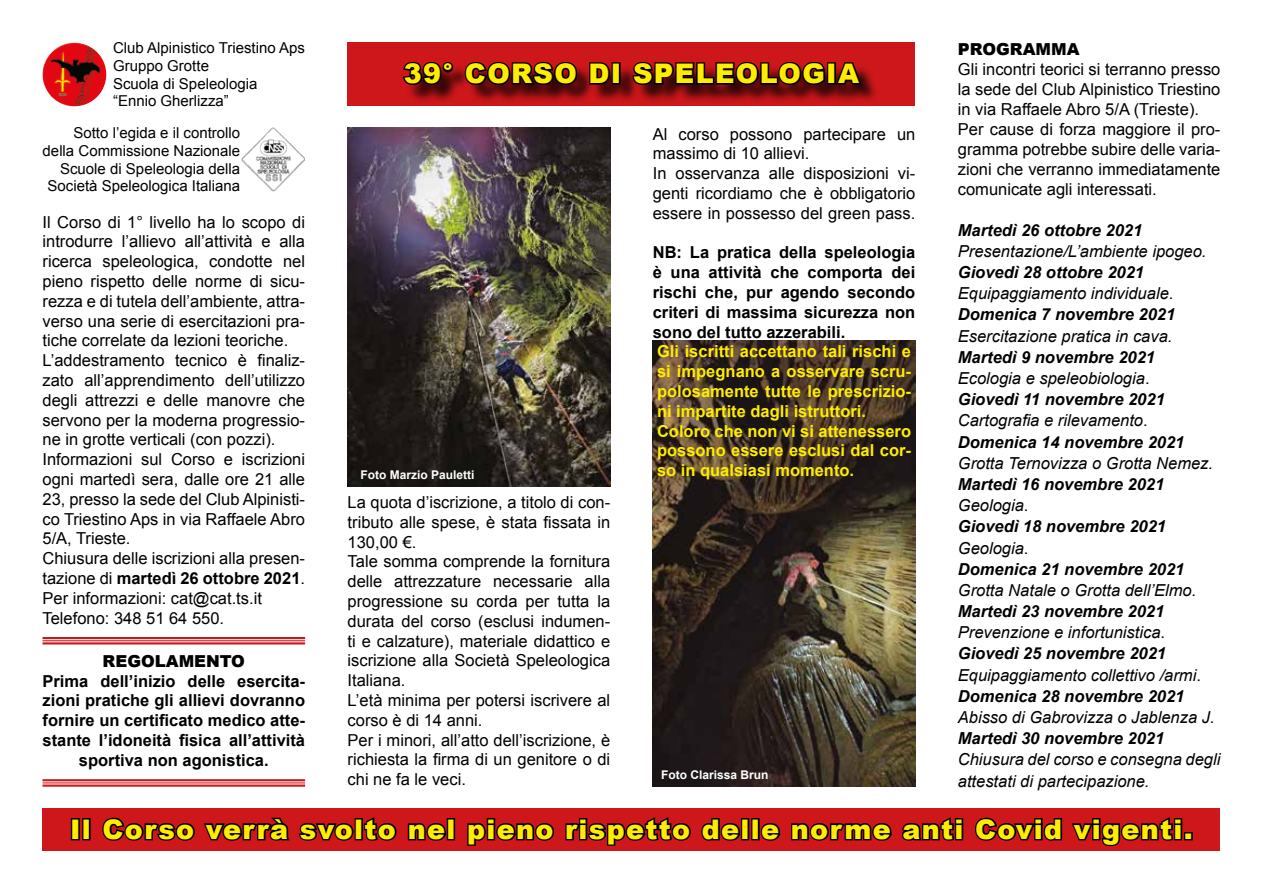
<style>
.page{position:relative;width:1263px;height:893px;background:#fff}
.page>*{position:absolute;margin:0;border:0;box-sizing:border-box;transform-origin:0 0}
.t1{font:900 27px "Arial";letter-spacing:.05em;color:#ffed00}
.t2{font:16.5px/19.8px "Arial";color:#000}
.t3{font:italic 700 16.5px/21.1px "Arial";color:#000}
.t4{font:700 16.5px/19.8px "Arial";color:#000;text-align:justify}
.t5{font:italic 16.5px/21.1px "Arial";color:#000}
.t6{font:700 16.5px/19.8px "Arial";color:#ffed00}
.t7{font:900 16.5px "Arial";color:#000}
.t8{font:15px/17.5px "Arial";color:#000}
.t9{font:700 12px "Arial";color:#fff}
.s1{font-weight:700}
.s2{font-weight:400}
.s3{font-weight:400;font-style:normal}
</style>
<div class="page">
<img style="left:653px;top:340px;width:262px;height:447px">
<div style="left:348px;top:43px;width:567px;height:63px;background:#cd171a"></div>
<img style="left:46px;top:43px;width:28px;height:17px">
<img style="left:241px;top:128px;width:31px;height:45px">
<div style="left:406px;top:65px;width:473px;height:39px;background:#000;opacity:.75"></div>
<svg style="left:402px;top:62px;width:53px;height:25px"></svg>
<svg style="left:463px;top:62px;width:116px;height:25px;background:#440708"></svg>
<svg style="left:588px;top:62px;width:24px;height:24px"></svg>
<div style="left:612px;top:62px;width:9px;height:23px;border:3px solid #000"></div>
<svg style="left:631px;top:62px;width:196px;height:25px;background:#420708"></svg>
<div style="left:827px;top:62px;width:9px;height:23px;border:3px solid #000"></div>
<svg style="left:834px;top:62px;width:30px;height:25px"></svg>
<div style="left:43px;top:808px;width:1177px;height:42px;background:#cd171a"></div>
<div style="left:71px;top:818px;width:9px;height:22px;border:3px solid #000"></div>
<div style="left:82px;top:818px;width:9px;height:22px;border:3px solid #000"></div>
<svg style="left:102px;top:817px;width:253px;height:24px"></svg>
<div style="left:355px;top:818px;width:8px;height:22px;border:3px solid #000"></div>
<svg style="left:362px;top:817px;width:35px;height:24px"></svg>
<svg style="left:407px;top:821px;width:42px;height:20px"></svg>
<div style="left:447px;top:818px;width:8px;height:22px;border:3px solid #000"></div>
<svg style="left:467px;top:818px;width:88px;height:28px"></svg>
<svg style="left:565px;top:817px;width:126px;height:29px"></svg>
<svg style="left:701px;top:818px;width:42px;height:23px"></svg>
<div style="left:741px;top:818px;width:8px;height:22px;border:3px solid #000"></div>
<div style="left:751px;top:818px;width:9px;height:22px;border:3px solid #000"></div>
<svg style="left:759px;top:821px;width:22px;height:20px"></svg>
<svg style="left:791px;top:817px;width:173px;height:24px"></svg>
<svg style="left:975px;top:817px;width:88px;height:24px"></svg>
<svg style="left:1071px;top:817px;width:112px;height:29px"></svg>
<div style="left:1184px;top:832px;width:9px;height:8px;border:3px solid #000"></div>
<hr style="left:43px;top:779px;width:262px;height:2px;background:#cd171a">
<hr style="left:43px;top:782px;width:262px;height:1px;background:#cd171a">
<hr style="left:43px;top:784px;width:262px;height:3px;background:#cd171a">
<hr style="left:43px;top:637px;width:262px;height:2px;background:#cd171a">
<hr style="left:43px;top:640px;width:262px;height:1px;background:#cd171a">
<hr style="left:43px;top:642px;width:262px;height:2px;background:#cd171a">
<img style="left:348px;top:128px;width:262px;height:358px">
<p class="t8" style="left:113px;top:40px;width:193px">Club Alpinistico Triestino Aps<br>Gruppo Grotte<br>Scuola di Speleologia<br>“Ennio Gherlizza”</p>
<p class="t8" style="left:43px;top:125px;width:199px;text-align:right">Sotto l’egida e il controllo della Commissione Nazionale<br>Scuole di Speleologia della<br>Società Speleologica Italiana</p>
<p class="t2" style="left:43px;top:212px;width:264px">Il Corso di 1° livello ha lo scopo di introdurre l’allievo all’attività e alla ricerca speleologica, condotte nel pieno rispetto delle norme di sicu&shy;rezza e di tutela dell’ambiente, attra&shy;verso una serie di esercitazioni pra&shy;tiche correlate da lezioni teoriche.<br>L’addestramento tecnico è finaliz&shy;zato all’apprendimento dell’utilizzo degli attrezzi e delle manovre che servono per la moderna progressio&shy;ne in grotte verticali (con pozzi).<br>Informazioni sul Corso e iscrizioni ogni martedì sera, dalle ore 21 alle 23, presso la sede del Club Alpinisti&shy;co Triestino Aps in via Raffaele Abro 5/A, Trieste.<br>Chiusura delle iscrizioni alla presen&shy;tazione di <span class="s1">martedì 26 ottobre 2021</span>.<br>Per informazioni: cat@cat.ts.it Telefono: 348 51 64 550.</p>
<p class="t7" style="left:103px;top:649px;width:144px">REGOLAMENTO</p>
<p class="t4" style="left:43px;top:671px;width:264px;text-align:center">Prima dell’inizio delle esercita&shy;zioni pratiche gli allievi dovranno fornire un certificato medico atte&shy;stante l’idoneità fisica all’attività sportiva non agonistica.</p>
<h1 class="t1" style="left:404px;top:54px;width:457px">39° CORSO DI SPELEOLOGIA</h1>
<p class="t9" style="left:360px;top:467px;width:116px">Foto Marzio Pauletti</p>
<p class="t2" style="left:348px;top:492px;width:264px">La quota d’iscrizione, a titolo di con&shy;tributo alle spese, è stata fissata in<br>130,00 €.<br>Tale somma comprende la fornitura delle attrezzature necessarie alla progressione su corda per tutta la durata del corso (esclusi indumen&shy;ti e calzature), materiale didattico e iscrizione alla Società Speleologica<br>Italiana.<br>L’età minima per potersi iscrivere al corso è di 14 anni.<br>Per i minori, all’atto dell’iscrizione, è richiesta la firma di un genitore o di chi ne fa le veci.</p>
<p class="t2" style="left:653px;top:124px;width:264px">Al corso possono partecipare un massimo di 10 allievi.<br>In osservanza alle disposizioni vi&shy;genti ricordiamo che è obbligatorio essere in possesso del green pass.</p>
<p class="t4" style="left:653px;top:243px;width:264px">NB: La pratica della speleologia è una attività che comporta dei rischi che, pur agendo secondo criteri di massima sicurezza non sono del tutto azzerabili.</p>
<p class="t6" style="left:657px;top:342px;width:256px">Gli iscritti accettano tali rischi e si impegnano a osservare scru&shy;polosamente tutte le prescrizio&shy;ni impartite dagli istruttori.<br>Coloro che non vi si attenessero possono essere esclusi dal cor&shy;so in qualsiasi momento.</p>
<p class="t9" style="left:661px;top:767px;width:109px">Foto Clarissa Brun</p>
<p class="t7" style="left:958px;top:37px;width:123px">PROGRAMMA</p>
<p class="t2" style="left:958px;top:59px;width:264px">Gli incontri teorici si terranno presso la sede del Club Alpinistico Triestino in via Raffaele Abro 5/A (Trieste).<br>Per cause di forza maggiore il pro&shy;gramma potrebbe subire delle varia&shy;zioni che verranno immediatamente comunicate agli interessati.</p>
<p class="t3" style="left:958px;top:220px;width:186px">Martedì 26 ottobre 2021</p>
<p class="t5" style="left:958px;top:241px;width:250px">Presentazione/L’ambiente ipogeo.</p>
<p class="t3" style="left:958px;top:262px;width:219px">Giovedì 28 ottobre 2021<br><span class="s2">Equipaggiamento individuale</span><span class="s3">.<br></span>Domenica 7 novembre 2021</p>
<p class="t5" style="left:958px;top:326px;width:216px">Esercitazione pratica in cava.</p>
<p class="t3" style="left:958px;top:347px;width:228px">Martedì 9 novembre 2021<br><span class="s2">Ecologia e speleobiologia</span><span class="s3">.<br></span>Giovedì 11 novembre 2021<br><span class="s2">Cartografia e rilevamento</span><span class="s3">.<br></span>Domenica 14 novembre 2021</p>
<p class="t5" style="left:958px;top:453px;width:257px">Grotta Ternovizza o Grotta Nemez.</p>
<p class="t3" style="left:958px;top:474px;width:228px">Martedì 16 novembre 2021<br><span class="s2">Geologia</span><span class="s3">.<br></span>Giovedì 18 novembre 2021<br><span class="s2">Geologia</span><span class="s3">.<br></span>Domenica 21 novembre 2021</p>
<p class="t5" style="left:958px;top:580px;width:240px">Grotta Natale o Grotta dell’Elmo.</p>
<p class="t3" style="left:958px;top:601px;width:245px">Martedì 23 novembre 2021<br><span class="s2">Prevenzione e infortunistica</span><span class="s3">.<br></span>Giovedì 25 novembre 2021<br><span class="s2">Equipaggiamento collettivo /armi</span><span class="s3">.<br></span>Domenica 28 novembre 2021</p>
<p class="t5" style="left:958px;top:707px;width:258px">Abisso di Gabrovizza o Jablenza J.</p>
<p class="t3" style="left:958px;top:728px;width:208px">Martedì 30 novembre 2021</p>
<p class="t5" style="left:958px;top:749px;width:264px">Chiusura del corso e consegna degli attestati di partecipazione.</p>
<h1 class="t1" style="left:70px;top:810px;width:1124px">Il Corso verrà svolto nel pieno rispetto delle norme anti Covid vigenti.</h1>
</div>
